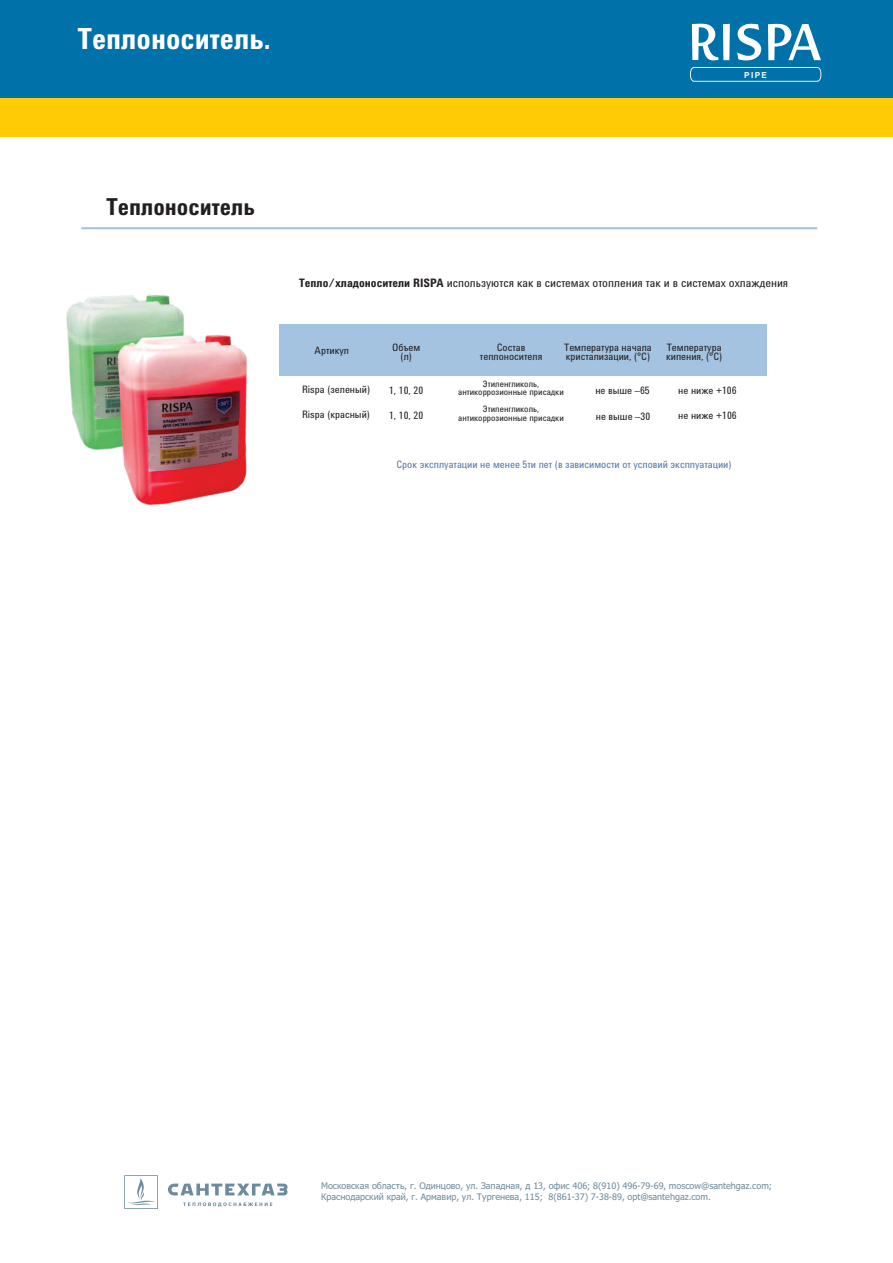
<style>
.page{position:relative;width:893px;height:1263px;background:#fff}
.page>*{position:absolute;margin:0;border:0;box-sizing:border-box;transform-origin:0 0}
.t1{font:700 30px "Utah Cyr MT Cond";color:#fff}
.t2{font:700 24px "Utah Cyr MT Cond";color:#231f20}
.t3{font:12px "Utah Cyr MT Cond";color:#231f20}
.t4{font:10.5px/9.4px "Utah Cyr MT Cond";color:#231f20;text-align:center}
.t5{font:10.5px "Utah Cyr MT Cond";color:#547aaa}
.t6{font:9px/11.6px "Tahoma";color:#6d8b9c}
.t7{font:9px "Utah Cyr MT Cond";color:#231f20}
.t8{font:700 8.25px "Arial";color:#fff}
.s1{font-weight:700}
</style>
<div class="page">
<div style="left:0;top:0;width:893px;height:98px;background:#0071a9"></div>
<svg style="left:168px;top:1183px;width:119px;height:12px"></svg>
<svg style="left:183px;top:1202px;width:89px;height:5px"></svg>
<svg style="left:124px;top:1175px;width:34px;height:34px"></svg>
<div style="left:0;top:98px;width:893px;height:39px;background:#ffcb04"></div>
<svg style="left:692px;top:24px;width:129px;height:37px"></svg>
<svg style="left:690px;top:67px;width:132px;height:15px"></svg>
<svg style="left:81px;top:227px;width:736px;height:2px"></svg>
<div style="left:279px;top:325px;width:488px;height:51px;background:#a4c3e0"></div>
<img style="left:66px;top:294px;width:118px;height:156px">
<img style="left:108px;top:320px;width:139px;height:186px">
<h1 class="t1" style="left:78px;top:28px;width:194px">Теплоноситель.</h1>
<p class="t8" style="left:744px;top:72px;width:24px">PIPE</p>
<h2 class="t2" style="left:106px;top:198px;width:150px">Теплоноситель</h2>
<p class="t3" style="left:299px;top:279px;width:490px"><span class="s1">Тепло/хладоносители RISPA</span> используются как в системах отопления так и в системах охлаждения</p>
<p class="t4" style="left:315px;top:346px;width:36px">Артикул</p>
<p class="t4" style="left:480px;top:343px;width:64px">Состав теплоносителя</p>
<p class="t4" style="left:564px;top:343px;width:89px;text-align:left">Температура начала кристализации, (°C)</p>
<p class="t4" style="left:666px;top:343px;width:58px;text-align:left">Температура кипения, (°C)</p>
<p class="t4" style="left:392px;top:343px;width:30px">Объем (л)</p>
<p class="t4" style="left:389px;top:387px;width:36px">1, 10, 20</p>
<p class="t7" style="left:483px;top:380px;width:58px">Этиленгликоль,</p>
<p class="t4" style="left:302px;top:386px;width:70px">Rispa (зеленый)</p>
<p class="t7" style="left:458px;top:389px;width:107px">антикоррозионные присадки</p>
<p class="t4" style="left:595px;top:387px;width:56px">не выше –65</p>
<p class="t4" style="left:678px;top:387px;width:60px">не ниже +106</p>
<p class="t7" style="left:483px;top:406px;width:58px">Этиленгликоль,</p>
<p class="t4" style="left:302px;top:411px;width:69px">Rispa (красный)</p>
<p class="t4" style="left:389px;top:412px;width:36px">1, 10, 20</p>
<p class="t7" style="left:458px;top:414px;width:107px">антикоррозионные присадки</p>
<p class="t4" style="left:596px;top:412px;width:56px">не выше –30</p>
<p class="t4" style="left:678px;top:412px;width:60px">не ниже +106</p>
<p class="t5" style="left:397px;top:460px;width:336px">Срок эксплуатации не менее 5ти лет (в зависимости от условий эксплуатации)</p>
<p class="t6" style="left:321px;top:1180px;width:452px">Московская область, г. Одинцово, ул. Западная, д 13, офис 406; 8(910) 496-79-69, moscow@santehgaz.com;<br>Краснодарский край, г. Армавир, ул. Тургенева, 115; 8(861-37) 7-38-89, opt@santehgaz.com.</p>
</div>
